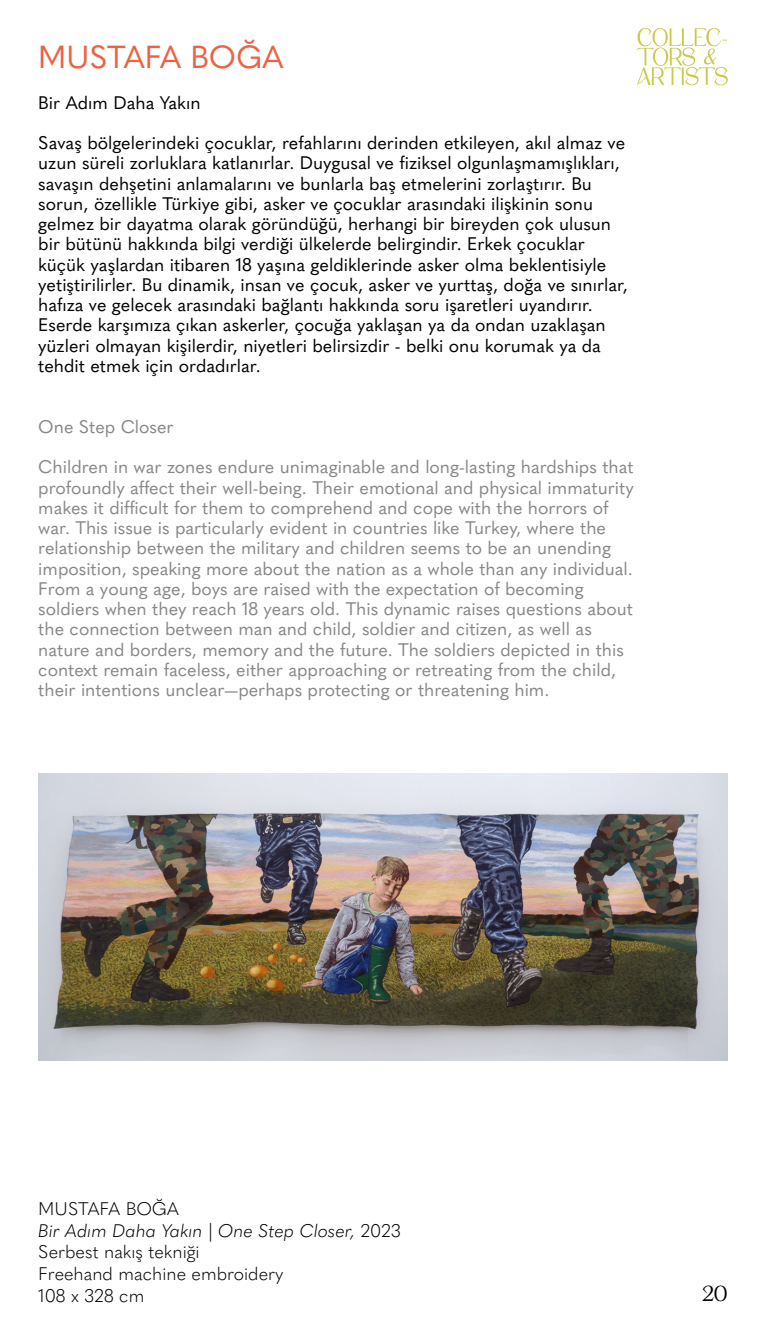
<style>
.page{position:relative;width:766px;height:1340px;background:#fff}
.page>*{position:absolute;margin:0;border:0;box-sizing:border-box;transform-origin:0 0}
.t1{font:31.5px "Quasimoda";color:#ec6242}
.t2{font:24.75px "Stigma Serif Display";color:#000}
.t3{font:18px/20.2px "Quasimoda";color:#000}
.t4{font:18px/20.2px "Quasimoda";color:#878787}
.t5{font:300 18px "Quasimoda";color:#000}
.t6{font:italic 300 18px "Quasimoda";color:#000}
.s1{font-style:normal}
</style>
<div class="page">
<img style="left:38px;top:773px;width:689px;height:287px">
<svg style="left:637px;top:28px;width:90px;height:57px"></svg>
<p class="t1" style="left:38px;top:33px;width:247px">MUSTAFA BOĞA</p>
<p class="t3" style="left:38px;top:91px;width:164px">Bir Adım Daha Yakın</p>
<p class="t3" style="left:38px;top:131px;width:591px">Savaş bölgelerindeki çocuklar, refahlarını derinden etkileyen, akıl almaz ve uzun süreli zorluklara katlanırlar. Duygusal ve fiziksel olgunlaşmamışlıkları, savaşın dehşetini anlamalarını ve bunlarla baş etmelerini zorlaştırır. Bu sorun, özellikle Türkiye gibi, asker ve çocuklar arasındaki ilişkinin sonu gelmez bir dayatma olarak göründüğü, herhangi bir bireyden çok ulusun bir bütünü hakkında bilgi verdiği ülkelerde belirgindir. Erkek çocuklar küçük yaşlardan itibaren 18 yaşına geldiklerinde asker olma beklentisiyle yetiştirilirler. Bu dinamik, insan ve çocuk, asker ve yurttaş, doğa ve sınırlar, hafıza ve gelecek arasındaki bağlantı hakkında soru işaretleri uyandırır.<br>Eserde karşımıza çıkan askerler, çocuğa yaklaşan ya da ondan uzaklaşan yüzleri olmayan kişilerdir, niyetleri belirsizdir - belki onu korumak ya da tehdit etmek için ordadırlar.</p>
<p class="t4" style="left:38px;top:415px;width:137px">One Step Closer</p>
<p class="t4" style="left:38px;top:455px;width:597px">Children in war zones endure unimaginable and long-lasting hardships that profoundly affect their well-being. Their emotional and physical immaturity makes it difficult for them to comprehend and cope with the horrors of war. This issue is particularly evident in countries like Turkey, where the relationship between the military and children seems to be an unending imposition, speaking more about the nation as a whole than any individual.<br>From a young age, boys are raised with the expectation of becoming soldiers when they reach 18 years old. This dynamic raises questions about the connection between man and child, soldier and citizen, as well as nature and borders, memory and the future. The soldiers depicted in this context remain faceless, either approaching or retreating from the child, their intentions unclear—perhaps protecting or threatening him.</p>
<p class="t5" style="left:38px;top:1195px;width:142px">MUSTAFA BOĞA</p>
<p class="t6" style="left:38px;top:1216px;width:364px">Bir Adım Daha Yakın | One Step Closer, <span class="s1">2023</span></p>
<p class="t5" style="left:38px;top:1238px;width:163px">Serbest nakış tekniği</p>
<p class="t5" style="left:38px;top:1259px;width:246px">Freehand machine embroidery</p>
<p class="t5" style="left:38px;top:1281px;width:108px">108 x 328 cm</p>
<h2 class="t2" style="left:702px;top:1281px;width:27px">20</h2>
</div>
